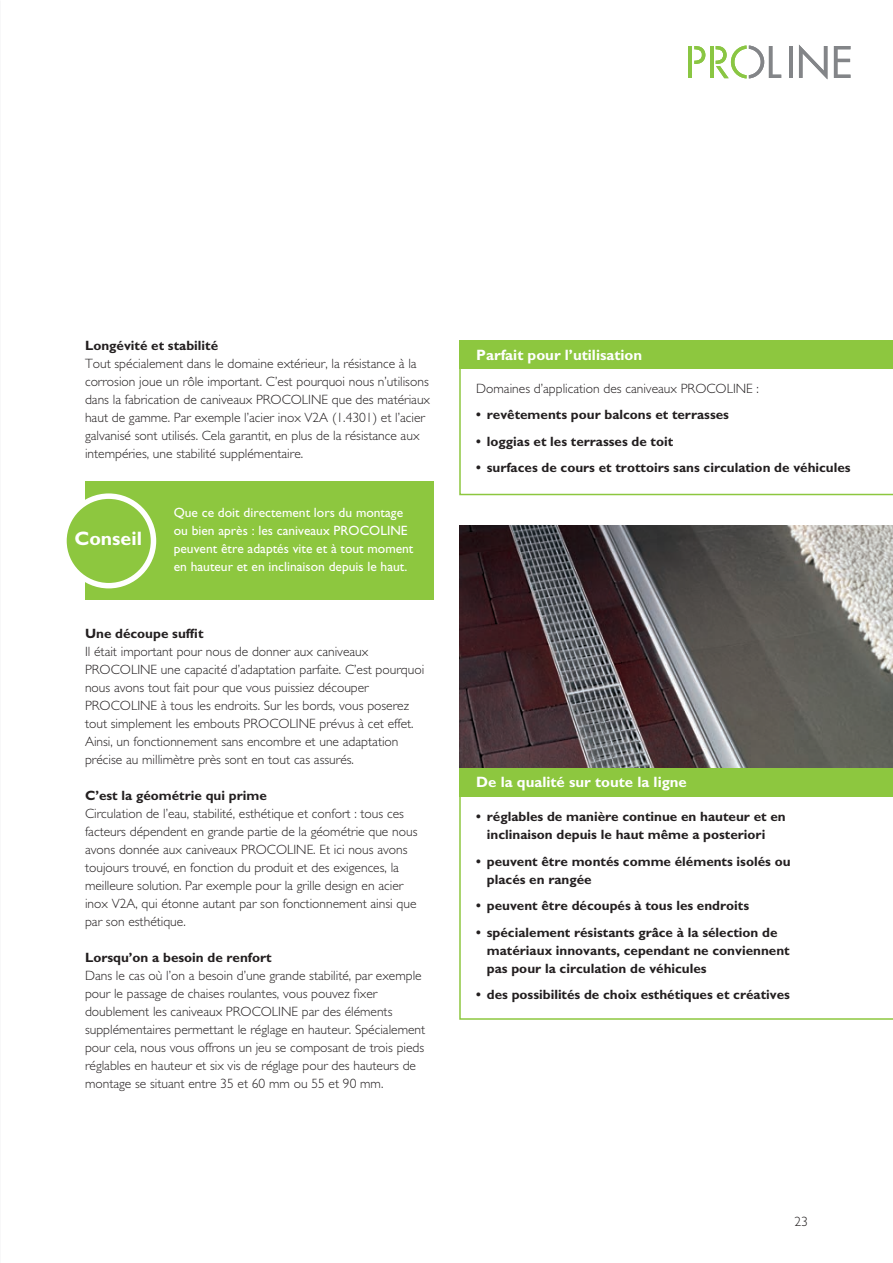
<style>
.page{position:relative;width:893px;height:1263px;background:#fff}
.page>*{position:absolute;margin:0;border:0;box-sizing:border-box;transform-origin:0 0}
.t1{font:700 19.5px "Gill Sans";color:#fff}
.t2{font:700 15px "Gill Sans";color:#fff}
.t3{font:300 13.5px/18px "Gill Sans";color:#231f20}
.t4{font:700 13.5px/18px "Gill Sans";color:#231f20}
.t5{font:13.5px/18px "Gill Sans";color:#fff}
</style>
<div class="page">
<svg style="left:694px;top:46px;width:11px;height:18px"></svg>
<hr style="left:689px;top:46px;width:3px;height:32px;background:#8ac643">
<hr style="left:710px;top:46px;width:3px;height:32px;background:#8ac643">
<svg style="left:716px;top:45px;width:65px;height:33px"></svg>
<hr style="left:789px;top:46px;width:3px;height:32px;background:#838588">
<svg style="left:799px;top:45px;width:28px;height:34px"></svg>
<svg style="left:834px;top:46px;width:16px;height:32px"></svg>
<svg style="left:459px;top:369px;width:434px;height:126px"></svg>
<svg style="left:459px;top:797px;width:434px;height:223px"></svg>
<img style="left:459px;top:525px;width:434px;height:243px">
<div style="left:459px;top:340px;width:434px;height:29px;background:#8dc73f"></div>
<div style="left:459px;top:768px;width:434px;height:29px;background:#8dc73f"></div>
<div style="left:85px;top:482px;width:349px;height:118px;background:#8dc73f"></div>
<div style="left:61px;top:493px;width:95px;height:95px;background:#fff;border-radius:50%"></div>
<div style="left:67px;top:499px;width:84px;height:84px;background:#8dc73f;border-radius:50%"></div>
<p class="t4" style="left:85px;top:337px;width:135px">Longévité et stabilité</p>
<p class="t3" style="left:85px;top:355px;width:347px">Tout spécialement dans le domaine extérieur, la résistance à la corrosion joue un rôle important. C’est pourquoi nous n’utilisons dans la fabrication de caniveaux PROCOLINE que des matériaux haut de gamme. Par exemple l’acier inox V2A (1.4301) et l’acier galvanisé sont utilisés. Cela garantit, en plus de la résistance aux intempéries, une stabilité supplémentaire.</p>
<h1 class="t1" style="left:74px;top:527px;width:69px">Conseil</h1>
<p class="t5" style="left:174px;top:504px;width:241px">Que ce doit directement lors du montage ou bien après : les caniveaux PROCOLINE peuvent être adaptés vite et à tout moment en hauteur et en inclinaison depuis le haut.</p>
<p class="t4" style="left:85px;top:625px;width:120px">Une découpe suffit</p>
<p class="t3" style="left:85px;top:643px;width:341px">Il était important pour nous de donner aux caniveaux PROCOLINE une capacité d’adaptation parfaite. C’est pourquoi nous avons tout fait pour que vous puissiez découper PROCOLINE à tous les endroits. Sur les bords, vous poserez tout simplement les embouts PROCOLINE prévus à cet effet.<br>Ainsi, un fonctionnement sans encombre et une adaptation précise au millimètre près sont en tout cas assurés.</p>
<p class="t4" style="left:85px;top:787px;width:183px">C’est la géométrie qui prime</p>
<p class="t3" style="left:85px;top:805px;width:334px">Circulation de l’eau, stabilité, esthétique et confort : tous ces facteurs dépendent en grande partie de la géométrie que nous avons donnée aux caniveaux PROCOLINE. Et ici nous avons toujours trouvé, en fonction du produit et des exigences, la meilleure solution. Par exemple pour la grille design en acier inox V2A, qui étonne autant par son fonctionnement ainsi que par son esthétique.</p>
<p class="t4" style="left:85px;top:949px;width:188px">Lorsqu’on a besoin de renfort</p>
<p class="t3" style="left:85px;top:967px;width:342px">Dans le cas où l’on a besoin d’une grande stabilité, par exemple pour le passage de chaises roulantes, vous pouvez fixer doublement les caniveaux PROCOLINE par des éléments supplémentaires permettant le réglage en hauteur. Spécialement pour cela, nous vous offrons un jeu se composant de trois pieds réglables en hauteur et six vis de réglage pour des hauteurs de montage se situant entre 35 et 60 mm ou 55 et 90 mm.</p>
<p class="t2" style="left:476px;top:346px;width:167px">Parfait pour l’utilisation</p>
<p class="t3" style="left:476px;top:379px;width:284px">Domaines d’application des caniveaux PROCOLINE :</p>
<p class="t4" style="left:476px;top:406px;width:254px">• revêtements pour balcons et terrasses</p>
<p class="t4" style="left:476px;top:432px;width:199px">• loggias et les terrasses de toit</p>
<p class="t4" style="left:476px;top:459px;width:376px">• surfaces de cours et trottoirs sans circulation de véhicules</p>
<p class="t2" style="left:476px;top:773px;width:212px">De la qualité sur toute la ligne</p>
<p class="t4" style="left:487px;top:807px;width:300px;text-indent:-11px">• réglables de manière continue en hauteur et en inclinaison depuis le haut même a posteriori</p>
<p class="t4" style="left:487px;top:852px;width:305px;text-indent:-11px">• peuvent être montés comme éléments isolés ou placés en rangée</p>
<p class="t4" style="left:476px;top:896px;width:274px">• peuvent être découpés à tous les endroits</p>
<p class="t4" style="left:487px;top:923px;width:304px;text-indent:-11px">• spécialement résistants grâce à la sélection de matériaux innovants, cependant ne conviennent pas pour la circulation de véhicules</p>
<p class="t4" style="left:476px;top:985px;width:315px">• des possibilités de choix esthétiques et créatives</p>
<p class="t3" style="left:794px;top:1213px;width:15px">23</p>
</div>
